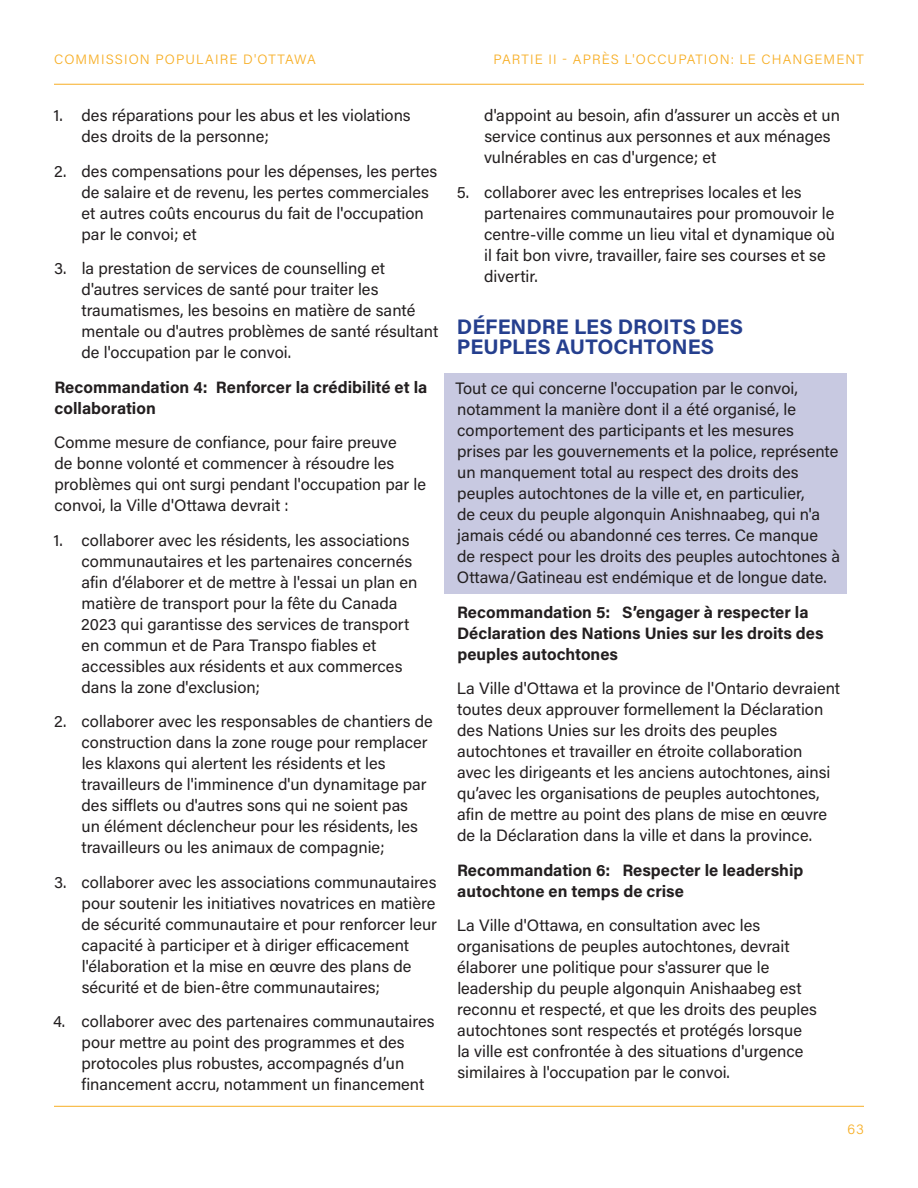
<style>
.page{position:relative;width:918px;height:1188px;background:#fff}
.page>*{position:absolute;margin:0;border:0;box-sizing:border-box;transform-origin:0 0}
.t1{font:700 21px/19.5px "Acumin Pro";color:#253f8e}
.Body{font:16.5px/21px "Acumin Pro";color:#231f20}
.Body-2{font:700 16.5px/21px "Acumin Pro";color:#231f20}
.t2{font:300 13.5px "Acumin Pro";letter-spacing:.08em;color:#f7ae24}
</style>
<div class="page">
<hr style="left:54px;top:1106px;width:810px;height:1px;background:#f7ae24">
<hr style="left:54px;top:84px;width:810px;height:1px;background:#f7ae24">
<div style="left:444px;top:373px;width:403px;height:221px;background:#c8c9e1"></div>
<p class="t2" style="left:54px;top:50px;width:263px">COMMISSION POPULAIRE D'OTTAWA</p>
<p class="t2" style="left:494px;top:50px;width:372px">PARTIE II - APRÈS L'OCCUPATION: LE CHANGEMENT</p>
<p class="Body" style="left:82px;top:104px;width:331px;text-indent:-28px">1. des réparations pour les abus et les violations des droits de la personne;</p>
<p class="Body" style="left:82px;top:160px;width:357px;text-indent:-28px">2. des compensations pour les dépenses, les pertes de salaire et de revenu, les pertes commerciales et autres coûts encourus du fait de l'occupation par le convoi; et</p>
<p class="Body" style="left:82px;top:257px;width:358px;text-indent:-28px">3. la prestation de services de counselling et d'autres services de santé pour traiter les traumatismes, les besoins en matière de santé mentale ou d'autres problèmes de santé résultant de l'occupation par le convoi.</p>
<p class="Body-2" style="left:54px;top:376px;width:374px">Recommandation 4: Renforcer la crédibilité et la collaboration</p>
<p class="Body" style="left:54px;top:431px;width:374px">Comme mesure de confiance, pour faire preuve<br>de bonne volonté et commencer à résoudre les problèmes qui ont surgi pendant l'occupation par le convoi, la Ville d'Ottawa devrait :</p>
<p class="Body" style="left:81px;top:529px;width:338px;text-indent:-27px">1. collaborer avec les résidents, les associations communautaires et les partenaires concernés afin d’élaborer et de mettre à l'essai un plan en matière de transport pour la fête du Canada 2023 qui garantisse des services de transport en commun et de Para Transpo fiables et accessibles aux résidents et aux commerces dans la zone d'exclusion;</p>
<p class="Body" style="left:82px;top:710px;width:353px;text-indent:-28px">2. collaborer avec les responsables de chantiers de construction dans la zone rouge pour remplacer les klaxons qui alertent les résidents et les travailleurs de l'imminence d'un dynamitage par des sifflets ou d'autres sons qui ne soient pas<br>un élément déclencheur pour les résidents, les travailleurs ou les animaux de compagnie;</p>
<p class="Body" style="left:82px;top:871px;width:357px;text-indent:-28px">3. collaborer avec les associations communautaires pour soutenir les initiatives novatrices en matière de sécurité communautaire et pour renforcer leur capacité à participer et à diriger efficacement l'élaboration et la mise en œuvre des plans de sécurité et de bien-être communautaires;</p>
<p class="Body" style="left:82px;top:1010px;width:355px;text-indent:-29px">4. collaborer avec des partenaires communautaires pour mettre au point des programmes et des protocoles plus robustes, accompagnés d’un financement accru, notamment un financement</p>
<p class="Body" style="left:484px;top:104px;width:358px">d'appoint au besoin, afin d’assurer un accès et un service continus aux personnes et aux ménages vulnérables en cas d'urgence; et</p>
<p class="Body" style="left:484px;top:181px;width:352px;text-indent:-27px">5. collaborer avec les entreprises locales et les partenaires communautaires pour promouvoir le centre-ville comme un lieu vital et dynamique où il fait bon vivre, travailler, faire ses courses et se divertir.</p>
<h2 class="t1" style="left:457px;top:316px;width:288px">DÉFENDRE LES DROITS DES<br>PEUPLES AUTOCHTONES</h2>
<p class="Body" style="left:455px;top:377px;width:386px">Tout ce qui concerne l'occupation par le convoi, notamment la manière dont il a été organisé, le comportement des participants et les mesures<br>prises par les gouvernements et la police, représente un manquement total au respect des droits des peuples autochtones de la ville et, en particulier,<br>de ceux du peuple algonquin Anishnaabeg, qui n'a jamais cédé ou abandonné ces terres. Ce manque<br>de respect pour les droits des peuples autochtones à Ottawa/Gatineau est endémique et de longue date.</p>
<p class="Body-2" style="left:457px;top:601px;width:368px">Recommandation 5: S’engager à respecter la<br>Déclaration des Nations Unies sur les droits des peuples autochtones</p>
<p class="Body" style="left:457px;top:677px;width:385px">La Ville d'Ottawa et la province de l'Ontario devraient toutes deux approuver formellement la Déclaration des Nations Unies sur les droits des peuples autochtones et travailler en étroite collaboration<br>avec les dirigeants et les anciens autochtones, ainsi qu’avec les organisations de peuples autochtones, afin de mettre au point des plans de mise en œuvre de la Déclaration dans la ville et dans la province.</p>
<p class="Body-2" style="left:457px;top:859px;width:348px">Recommandation 6: Respecter le leadership autochtone en temps de crise</p>
<p class="Body" style="left:457px;top:914px;width:362px">La Ville d'Ottawa, en consultation avec les organisations de peuples autochtones, devrait élaborer une politique pour s'assurer que le leadership du peuple algonquin Anishaabeg est reconnu et respecté, et que les droits des peuples autochtones sont respectés et protégés lorsque la ville est confrontée à des situations d'urgence similaires à l'occupation par le convoi.</p>
<p class="t2" style="left:847px;top:1120px;width:18px">63</p>
</div>
